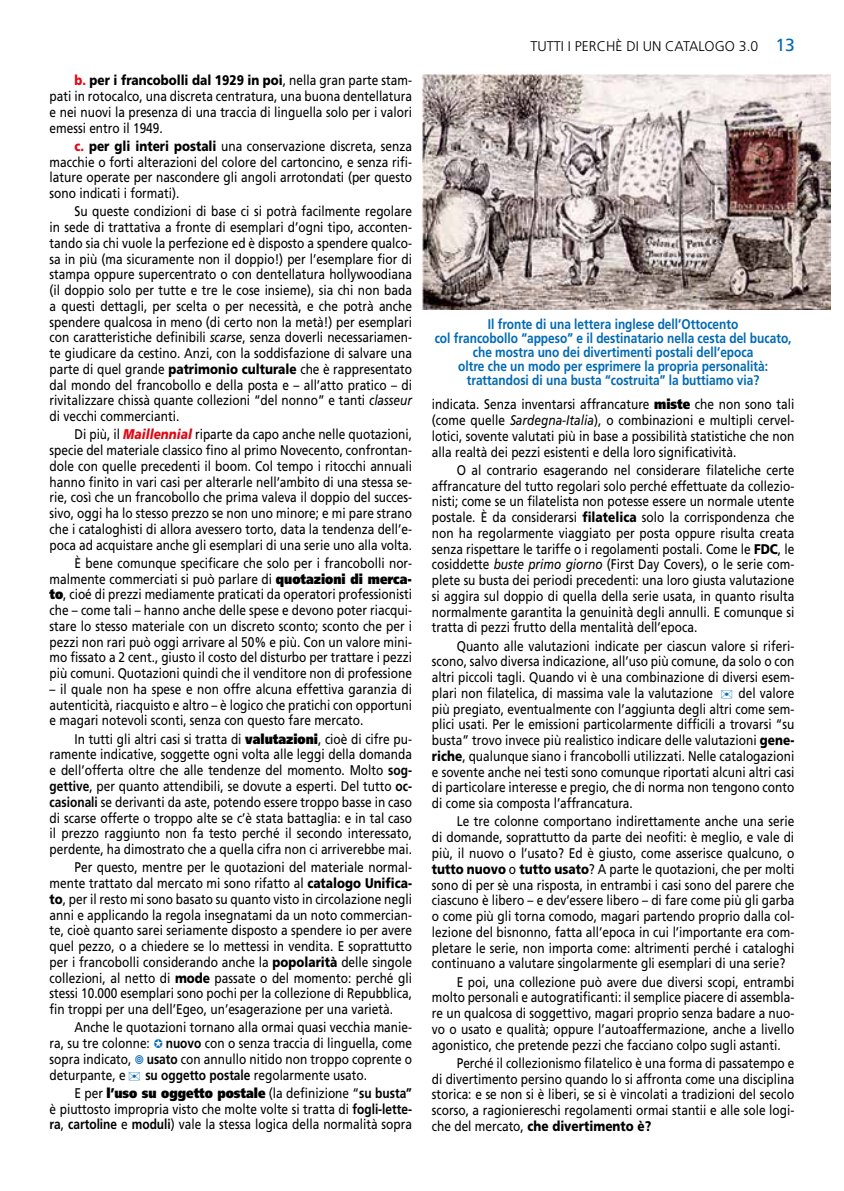
<style>
.page{position:relative;width:844px;height:1191px;background:#fff}
.page>*{position:absolute;margin:0;border:0;box-sizing:border-box;transform-origin:0 0}
.t1{font:14px/15.8px "Frutiger";color:#000;text-align:justify;scale:.85 1}
.t2{font:700 14px/14px "Frutiger";color:#0069b4;text-align:center;scale:.85 1}
.t3{font:300 14px "Frutiger";color:#000}
.s1{font-weight:900;color:#e30613}
.s2{font-weight:900}
.s3{font-style:italic}
.s4{font-weight:900;font-style:italic;color:#e30613}
.s5{font-weight:700}
.s6{color:#0069b4}
.s7{font-weight:400;font-size:17.5px;color:#0069b4}
</style>
<div class="page">
<img style="left:422px;top:74px;width:408px;height:235px">
<p class="t1" style="left:50px;top:72px;width:428px;text-indent:25px"><span class="s1">b.</span> <span class="s2">per i francobolli dal 1929 in poi</span>, nella gran parte stam&shy;pati in rotocalco, una discreta centratura, una buona dentellatura e nei nuovi la presenza di una traccia di linguella solo per i valori emessi entro il 1949.</p>
<p class="t1" style="left:50px;top:138px;width:428px;text-indent:25px"><span class="s1">c.</span> <span class="s2">per gli interi postali</span> una conservazione discreta, senza macchie o forti alterazioni del colore del cartoncino, e senza rifi&shy;lature operate per nascondere gli angoli arrotondati (per questo sono indicati i formati).</p>
<p class="t1" style="left:50px;top:203px;width:428px;text-indent:25px">Su queste condizioni di base ci si potrà facilmente regolare in sede di trattativa a fronte di esemplari d’ogni tipo, acconten&shy;tando sia chi vuole la perfezione ed è disposto a spendere qualco&shy;sa in più (ma sicuramente non il doppio!) per l’esemplare fior di stampa oppure supercentrato o con dentellatura hollywoodiana (il doppio solo per tutte e tre le cose insieme), sia chi non bada a questi dettagli, per scelta o per necessità, e che potrà anche spendere qualcosa in meno (di certo non la metà!) per esemplari con caratteristiche definibili <span class="s3">scarse</span>, senza doverli necessariamen&shy;te giudicare da cestino. Anzi, con la soddisfazione di salvare una parte di quel grande <span class="s2">patrimonio culturale</span> che è rappresentato dal mondo del francobollo e della posta e – all’atto pratico – di rivitalizzare chissà quante collezioni “del nonno” e tanti <span class="s3">classeur </span>di vecchi commercianti.</p>
<p class="t1" style="left:50px;top:426px;width:428px;text-indent:25px">Di più, il <span class="s4">Maillennial</span> riparte da capo anche nelle quotazioni, specie del materiale classico fino al primo Novecento, confrontan&shy;dole con quelle precedenti il boom. Col tempo i ritocchi annuali hanno finito in vari casi per alterarle nell’ambito di una stessa se&shy;rie, così che un francobollo che prima valeva il doppio del succes&shy;sivo, oggi ha lo stesso prezzo se non uno minore; e mi pare strano che i cataloghisti di allora avessero torto, data la tendenza dell’e&shy;poca ad acquistare anche gli esemplari di una serie uno alla volta.</p>
<p class="t1" style="left:50px;top:555px;width:428px;text-indent:25px">È bene comunque specificare che solo per i francobolli nor&shy;malmente commerciati si può parlare di <span class="s2">quotazioni di merca&shy;to</span>, cioé di prezzi mediamente praticati da operatori professionisti che – come tali – hanno anche delle spese e devono poter riacqui&shy;stare lo stesso materiale con un discreto sconto; sconto che per i pezzi non rari può oggi arrivare al 50% e più. Con un valore mini&shy;mo fissato a 2 cent., giusto il costo del disturbo per trattare i pezzi più comuni. Quotazioni quindi che il venditore non di professione</p>
<p class="t1" style="left:50px;top:681px;width:428px">– il quale non ha spese e non offre alcuna effettiva garanzia di autenticità, riacquisto e altro – è logico che pratichi con opportuni e magari notevoli sconti, senza con questo fare mercato.</p>
<p class="t1" style="left:50px;top:731px;width:428px;text-indent:25px">In tutti gli altri casi si tratta di <span class="s2">valutazioni</span>, cioè di cifre pu&shy;ramente indicative, soggette ogni volta alle leggi della domanda e dell’offerta oltre che alle tendenze del momento. Molto <span class="s5">sog&shy;gettive</span>, per quanto attendibili, se dovute a esperti. Del tutto <span class="s5">oc&shy;casionali</span> se derivanti da aste, potendo essere troppo basse in caso di scarse offerte o troppo alte se c’è stata battaglia: e in tal caso il prezzo raggiunto non fa testo perché il secondo interessato, perdente, ha dimostrato che a quella cifra non ci arriverebbe mai.</p>
<p class="t1" style="left:50px;top:859px;width:428px;text-indent:25px">Per questo, mentre per le quotazioni del materiale normal&shy;mente trattato dal mercato mi sono rifatto al <span class="s2">catalogo Unifica&shy;to</span>, per il resto mi sono basato su quanto visto in circolazione negli anni e applicando la regola insegnatami da un noto commercian&shy;te, cioè quanto sarei seriamente disposto a spendere io per avere quel pezzo, o a chiedere se lo mettessi in vendita. E soprattutto per i francobolli considerando anche la <span class="s2">popolarità</span> delle singole collezioni, al netto di <span class="s2">mode</span> passate o del momento: perché gli stessi 10.000 esemplari sono pochi per la collezione di Repubblica, fin troppi per una dell’Egeo, un’esagerazione per una varietà.</p>
<p class="t1" style="left:50px;top:1019px;width:428px;text-indent:25px">Anche le quotazioni tornano alla ormai quasi vecchia manie&shy;ra, su tre colonne: <span class="s5">nuovo</span> con o senza traccia di linguella, come sopra indicato, <span class="s5">usato</span> con annullo nitido non troppo coprente o deturpante, e <span class="s6">✉</span> <span class="s5">su oggetto postale</span> regolarmente usato.</p>
<p class="t1" style="left:50px;top:1085px;width:428px;text-indent:25px">E per <span class="s2">l’uso su oggetto postale</span> (la definizione “<span class="s5">su busta” </span>è piuttosto impropria visto che molte volte si tratta di <span class="s5">fogli-lette&shy;ra</span>, <span class="s5">cartoline</span> e <span class="s5">moduli</span>) vale la stessa logica della normalità sopra</p>
<p class="t3" style="left:530px;top:38px;width:266px">TUTTI I PERCHÈ DI UN CATALOGO 3.0 <span class="s7">13</span></p>
<p class="t2" style="left:434px;top:317px;width:421px">Il fronte di una lettera inglese dell’Ottocento<br>col francobollo “appeso” e il destinatario nella cesta del bucato, che mostra uno dei divertimenti postali dell’epoca<br>oltre che un modo per esprimere la propria personalità: trattandosi di una busta “costruita” la buttiamo via?</p>
<p class="t1" style="left:432px;top:396px;width:428px">indicata. Senza inventarsi affrancature <span class="s2">miste</span> che non sono tali (come quelle <span class="s3">Sardegna-Italia</span>), o combinazioni e multipli cervel&shy;lotici, sovente valutati più in base a possibilità statistiche che non alla realtà dei pezzi esistenti e della loro significatività.</p>
<p class="t1" style="left:432px;top:462px;width:428px;text-indent:25px">O al contrario esagerando nel considerare filateliche certe affrancature del tutto regolari solo perché effettuate da collezio&shy;nisti; come se un filatelista non potesse essere un normale utente postale. È da considerarsi <span class="s2">filatelica</span> solo la corrispondenza che non ha regolarmente viaggiato per posta oppure risulta creata senza rispettare le tariffe o i regolamenti postali. Come le <span class="s2">FDC</span>, le cosiddette <span class="s3">buste primo giorno</span> (First Day Covers), o le serie com&shy;plete su busta dei periodi precedenti: una loro giusta valutazione si aggira sul doppio di quella della serie usata, in quanto risulta normalmente garantita la genuinità degli annulli. E comunque si tratta di pezzi frutto della mentalità dell’epoca.</p>
<p class="t1" style="left:432px;top:638px;width:428px;text-indent:25px">Quanto alle valutazioni indicate per ciascun valore si riferi&shy;scono, salvo diversa indicazione, all’uso più comune, da solo o con altri piccoli tagli. Quando vi è una combinazione di diversi esem&shy;plari non filatelica, di massima vale la valutazione <span class="s6">✉</span> del valore più pregiato, eventualmente con l’aggiunta degli altri come sem&shy;plici usati. Per le emissioni particolarmente difficili a trovarsi “su busta” trovo invece più realistico indicare delle valutazioni <span class="s2">gene&shy;riche</span>, qualunque siano i francobolli utilizzati. Nelle catalogazioni e sovente anche nei testi sono comunque riportati alcuni altri casi di particolare interesse e pregio, che di norma non tengono conto di come sia composta l’affrancatura.</p>
<p class="t1" style="left:432px;top:813px;width:428px;text-indent:25px">Le tre colonne comportano indirettamente anche una serie di domande, soprattutto da parte dei neofiti: è meglio, e vale di più, il nuovo o l’usato? Ed è giusto, come asserisce qualcuno, o <span class="s2">tutto nuovo</span> o <span class="s2">tutto usato</span>? A parte le quotazioni, che per molti sono di per sè una risposta, in entrambi i casi sono del parere che ciascuno è libero – e dev’essere libero – di fare come più gli garba o come più gli torna comodo, magari partendo proprio dalla col&shy;lezione del bisnonno, fatta all’epoca in cui l’importante era com&shy;pletare le serie, non importa come: altrimenti perché i cataloghi continuano a valutare singolarmente gli esemplari di una serie?</p>
<p class="t1" style="left:432px;top:973px;width:428px;text-indent:25px">E poi, una collezione può avere due diversi scopi, entrambi molto personali e autogratificanti: il semplice piacere di assembla&shy;re un qualcosa di soggettivo, magari proprio senza badare a nuo&shy;vo o usato e qualità; oppure l’autoaffermazione, anche a livello agonistico, che pretende pezzi che facciano colpo sugli astanti.</p>
<p class="t1" style="left:432px;top:1055px;width:428px;text-indent:25px">Perché il collezionismo filatelico è una forma di passatempo e di divertimento persino quando lo si affronta come una disciplina storica: e se non si è liberi, se si è vincolati a tradizioni del secolo scorso, a ragioniereschi regolamenti ormai stantii e alle sole logi&shy;che del mercato, <span class="s2">che divertimento è?</span></p>
</div>
